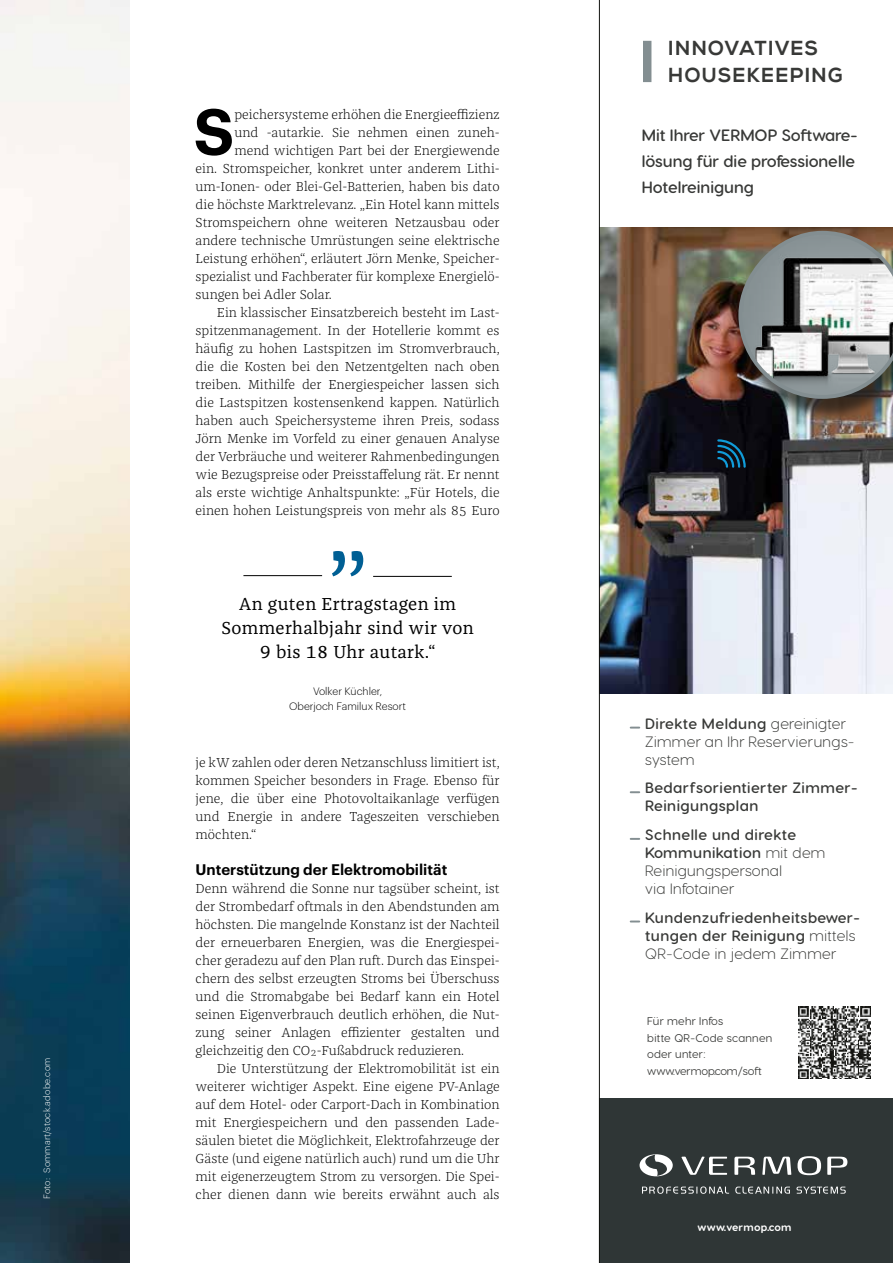
<style>
.page{position:relative;width:893px;height:1263px;background:#fff}
.page>*{position:absolute;margin:0;border:0;box-sizing:border-box;transform-origin:0 0}
.t1{font:600 63.9px "Graphik";color:#000}
.t2{font:20.25px/27.2px "Nexa X Bold";letter-spacing:.045em;color:#383937}
.t3{font:18px/24px "Franziska Pro";letter-spacing:.02em;color:#000;text-align:center}
.t4{font:600 16.5px/26px "Visby Round CF";color:#383937}
.t5{font:300 15px/18px "Visby Round CF";letter-spacing:.03em;color:#383937}
.t6{font:600 15px/18px "Visby Round CF";letter-spacing:.03em;color:#383937}
.t7{font:600 15px "Graphik";color:#000}
.t8{font:300 13.5px/18px "Franziska Pro";color:#000;text-align:justify}
.t9{font:11.25px/16.5px "Visby Round CF";letter-spacing:.01em;color:#383937}
.t10{font:700 10.65px "Visby Round CF";letter-spacing:.01em;color:#fff}
.t11{font:300 10.5px/15px "Graphik";color:#000;text-align:center}
.t12{font:300 9px "Graphik";letter-spacing:.02em;color:#fff}
.s1{font-weight:600}
.s2{font-weight:300}
</style>
<div class="page">
<img style="left:0;top:0;width:130px;height:1263px">
<div style="left:600px;top:1098px;width:293px;height:165px;background:#2f3636"></div>
<svg style="left:827px;top:1157px;width:20px;height:18px"></svg>
<svg style="left:797px;top:1156px;width:24px;height:19px"></svg>
<svg style="left:762px;top:1157px;width:29px;height:18px"></svg>
<svg style="left:734px;top:1157px;width:21px;height:18px"></svg>
<svg style="left:681px;top:1156px;width:46px;height:19px"></svg>
<svg style="left:642px;top:1186px;width:204px;height:8px"></svg>
<svg style="left:639px;top:1154px;width:34px;height:22px"></svg>
<svg style="left:631px;top:791px;width:8px;height:2px"></svg>
<svg style="left:631px;top:838px;width:8px;height:2px"></svg>
<svg style="left:631px;top:920px;width:8px;height:2px"></svg>
<img style="left:600px;top:228px;width:293px;height:466px">
<div style="left:733px;top:236px;width:160px;height:186px;background:#11120f;opacity:.65"></div>
<svg style="left:738px;top:231px;width:155px;height:168px"></svg>
<div style="left:643px;top:41px;width:8px;height:41px;background:#838e91"></div>
<img style="left:798px;top:1006px;width:72px;height:72px">
<hr style="left:599px;top:0;width:1px;height:1263px;background:#11120f">
<svg style="left:716px;top:438px;width:31px;height:31px"></svg>
<svg style="left:332px;top:551px;width:31px;height:25px"></svg>
<hr style="left:243px;top:575px;width:79px;height:1px;background:#000">
<hr style="left:373px;top:576px;width:79px;height:1px;background:#000">
<p class="t12" style="left:40px;top:1199px;width:143px;rotate:-90deg">Foto: Sommart/stock.adobe.com</p>
<h1 class="t1" style="left:194px;top:83px;width:42px">S</h1>
<p class="t8" style="left:234px;top:105px;width:267px">peichersysteme erhöhen die Energieeffizienz</p>
<p class="t8" style="left:234px;top:123px;width:267px">und -autarkie. Sie nehmen einen zuneh-</p>
<p class="t8" style="left:234px;top:141px;width:267px">mend wichtigen Part bei der Energiewende</p>
<p class="t8" style="left:196px;top:159px;width:306px">ein. Stromspeicher, konkret unter anderem Lithi-</p>
<p class="t8" style="left:196px;top:177px;width:306px">um-Ionen- oder Blei-Gel-Batterien, haben bis dato</p>
<p class="t8" style="left:196px;top:195px;width:306px">die höchste Marktrelevanz. „Ein Hotel kann mittels</p>
<p class="t8" style="left:196px;top:213px;width:306px">Stromspeichern ohne weiteren Netzausbau oder</p>
<p class="t8" style="left:196px;top:231px;width:306px">andere technische Umrüstungen seine elektrische</p>
<p class="t8" style="left:196px;top:249px;width:306px">Leistung erhöhen“, erläutert Jörn Menke, Speicher-</p>
<p class="t8" style="left:196px;top:267px;width:306px">spezialist und Fachberater für komplexe Energielö-</p>
<p class="t8" style="left:196px;top:285px;width:138px">sungen bei Adler Solar.</p>
<p class="t8" style="left:217px;top:303px;width:284px">Ein klassischer Einsatzbereich besteht im Last-</p>
<p class="t8" style="left:196px;top:321px;width:305px">spitzenmanagement. In der Hotellerie kommt es</p>
<p class="t8" style="left:196px;top:339px;width:305px">häufig zu hohen Lastspitzen im Stromverbrauch,</p>
<p class="t8" style="left:196px;top:357px;width:305px">die die Kosten bei den Netzentgelten nach oben</p>
<p class="t8" style="left:196px;top:375px;width:306px">treiben. Mithilfe der Energiespeicher lassen sich</p>
<p class="t8" style="left:196px;top:393px;width:306px">die Lastspitzen kostensenkend kappen. Natürlich</p>
<p class="t8" style="left:196px;top:411px;width:305px">haben auch Speichersysteme ihren Preis, sodass</p>
<p class="t8" style="left:196px;top:429px;width:306px">Jörn Menke im Vorfeld zu einer genauen Analyse</p>
<p class="t8" style="left:196px;top:447px;width:306px">der Verbräuche und weiterer Rahmenbedingungen</p>
<p class="t8" style="left:196px;top:465px;width:306px">wie Bezugspreise oder Preisstaffelung rät. Er nennt</p>
<p class="t8" style="left:196px;top:483px;width:306px">als erste wichtige Anhaltspunkte: „Für Hotels, die</p>
<p class="t8" style="left:196px;top:501px;width:306px">einen hohen Leistungspreis von mehr als 85 Euro</p>
<h3 class="t3" style="left:221px;top:592px;width:254px">An guten Ertragstagen im<br>Sommerhalbjahr sind wir von<br>9 bis 18 Uhr autark.“</h3>
<p class="t11" style="left:289px;top:683px;width:118px">Volker Küchler,<br>Oberjoch Familux Resort</p>
<p class="t8" style="left:196px;top:753px;width:306px">je kW zahlen oder deren Netzanschluss limitiert ist, kommen Speicher besonders in Frage. Ebenso für jene, die über eine Photovoltaikanlage verfügen und Energie in andere Tageszeiten verschieben möchten.“</p>
<p class="t7" style="left:196px;top:858px;width:253px">Unterstützung der Elektromobilität</p>
<p class="t8" style="left:196px;top:879px;width:306px">Denn während die Sonne nur tagsüber scheint, ist der Strombedarf oftmals in den Abendstunden am höchsten. Die mangelnde Konstanz ist der Nachteil der erneuerbaren Energien, was die Energiespei&shy;cher geradezu auf den Plan ruft. Durch das Einspei&shy;chern des selbst erzeugten Stroms bei Überschuss und die Stromabgabe bei Bedarf kann ein Hotel seinen Eigenverbrauch deutlich erhöhen, die Nut&shy;zung seiner Anlagen effizienter gestalten und gleichzeitig den CO<sub>2</sub>-Fußabdruck reduzieren.</p>
<p class="t8" style="left:196px;top:1059px;width:306px;text-indent:21px">Die Unterstützung der Elektromobilität ist ein weiterer wichtiger Aspekt. Eine eigene PV-Anlage auf dem Hotel- oder Carport-Dach in Kombination mit Energiespeichern und den passenden Lade&shy;säulen bietet die Möglichkeit, Elektrofahrzeuge der Gäste (und eigene natürlich auch) rund um die Uhr mit eigenerzeugtem Strom zu versorgen. Die Spei&shy;cher dienen dann wie bereits erwähnt auch als</p>
<h2 class="t2" style="left:668px;top:34px;width:176px">INNOVATIVES<br>HOUSEKEEPING</h2>
<p class="t4" style="left:642px;top:122px;width:217px">Mit Ihrer VERMOP Software&shy;lösung für die professionelle<br>Hotelreinigung</p>
<p class="t5" style="left:645px;top:714px;width:211px"><span class="s1">Direkte Meldung</span> gereinigter<br>Zimmer an Ihr Reservierungs&shy;system</p>
<p class="t6" style="left:645px;top:779px;width:214px">Bedarfsorientierter Zimmer-<br>Reinigungsplan</p>
<p class="t5" style="left:645px;top:825px;width:182px"><span class="s1">Schnelle und direkte<br>Kommunikation</span> mit dem<br>Reinigungspersonal<br>via Infotainer</p>
<p class="t6" style="left:645px;top:908px;width:216px">Kundenzufriedenheitsbewer&shy;tungen der Reinigung <span class="s2">mittels<br>QR-Code in jedem Zimmer</span></p>
<p class="t9" style="left:647px;top:1013px;width:126px">Für mehr Infos<br>bitte QR-Code scannen oder unter: www.vermop.com/soft</p>
<p class="t10" style="left:697px;top:1220px;width:96px">www.vermop.com</p>
</div>
